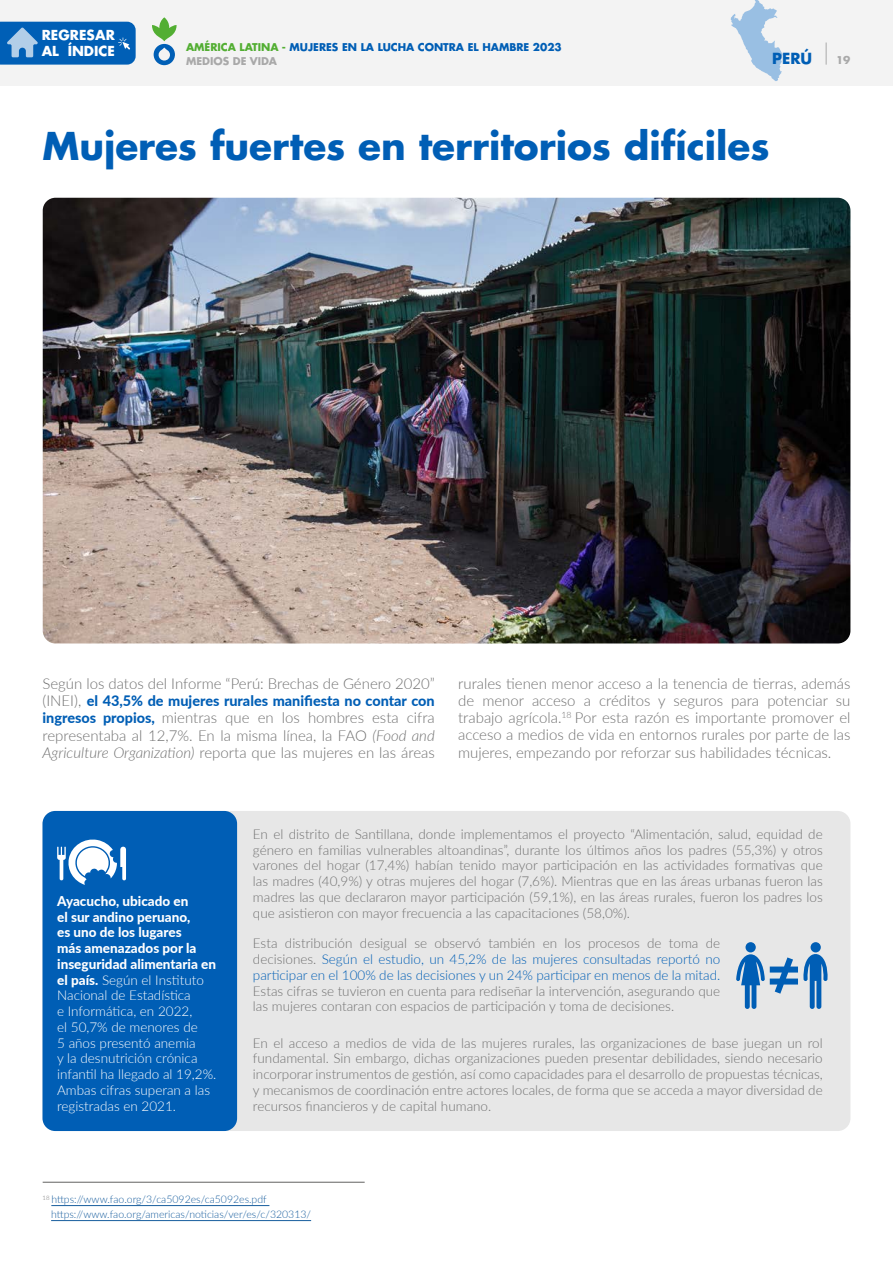
<style>
.page{position:relative;width:893px;height:1263px;background:#fff}
.page>*{position:absolute;margin:0;border:0;box-sizing:border-box;transform-origin:0 0}
.t1{font:700 37.5px "Futura LT Pro";color:#005eb5}
.t2{font:300 15px/17.2px "Lato";color:#707070;text-align:justify}
.t3{font:700 15px "Futura LT Pro";color:#005eb5}
.t4{font:800 14.4px "Lato";color:#005eb5}
.t5{font:300 13.5px/15.8px "Lato";color:#707070;text-align:justify}
.t6{font:300 13.5px/15.8px "Lato";color:#fff}
.t7{font:700 13.5px/16.5px "Futura LT Pro";letter-spacing:.005em;color:#fff}
.t8{font:300 10.5px "Lato";color:#175d9e}
.t9{font:700 10.5px/13.4px "Futura LT Pro";color:#005eb5}
.t10{font:700 10.5px "Futura LT Pro";color:#a9a9a9}
.s1{color:#52ae32}
.s2{color:#a9a9a9}
.s3{font-weight:300;font-size:15px;color:#707070}
.s4{font-weight:800;font-size:14.4px;color:#005eb5}
.s5{font-style:italic}
.s6{font-weight:800}
.s7{color:#005eb5}
</style>
<div class="page">
<div style="left:0;top:0;width:893px;height:85px;background:#f3f3f3"></div>
<svg style="left:826px;top:43px;width:1px;height:22px"></svg>
<svg style="left:152px;top:17px;width:25px;height:48px"></svg>
<svg style="left:0;top:22px;width:136px;height:43px;background:#156cbb"></svg>
<svg style="left:731px;top:0;width:51px;height:81px"></svg>
<img style="left:43px;top:198px;width:807px;height:445px">
<hr style="left:51px;top:1205px;width:218px;height:1px;background:#175d9e">
<hr style="left:51px;top:1220px;width:260px;height:1px;background:#175d9e">
<hr style="left:43px;top:1182px;width:322px;height:1px;background:#626261">
<div style="left:43px;top:811px;width:807px;height:320px;background:#e7e7e7;border-radius:13px"></div>
<div style="left:43px;top:811px;width:194px;height:320px;background:#005eb5;border-radius:13px"></div>
<svg style="left:57px;top:839px;width:69px;height:46px"></svg>
<div style="left:811px;top:942px;width:10px;height:10px;background:#005eb5;border-radius:50%"></div>
<div style="left:745px;top:942px;width:11px;height:10px;background:#005eb5;border-radius:50%"></div>
<svg style="left:736px;top:954px;width:92px;height:55px"></svg>
<p class="t7" style="left:42px;top:26px;width:75px">REGRESAR<br>AL ÍNDICE</p>
<p class="t9" style="left:186px;top:40px;width:377px"><span class="s1">AMÉRICA LATINA -</span> MUJERES EN LA LUCHA CONTRA EL HAMBRE 2023<br><span class="s2">MEDIOS DE VIDA</span></p>
<p class="t3" style="left:772px;top:46px;width:42px">PERÚ</p>
<p class="t1" style="left:43px;top:117px;width:729px">Mujeres fuertes en territorios difíciles</p>
<p class="t10" style="left:836px;top:52px;width:16px">19</p>
<p class="t2" style="left:43px;top:674px;width:394px">Según los datos del Informe “Perú: Brechas de Género 2020”</p>
<p class="t4" style="left:43px;top:690px;width:394px"><span class="s3">(INEI),</span> el 43,5% de mujeres rurales manifiesta no contar con</p>
<p class="t2" style="left:43px;top:709px;width:394px"><span class="s4">ingresos propios,</span> mientras que en los hombres esta cifra representaba al 12,7%. En la misma línea, la FAO <span class="s5">(Food and Agriculture Organization)</span> reporta que las mujeres en las áreas</p>
<p class="t2" style="left:458px;top:674px;width:394px">rurales tienen menor acceso a la tenencia de tierras, además de menor acceso a créditos y seguros para potenciar su trabajo agrícola.<sup>18</sup> Por esta razón es importante promover el acceso a medios de vida en entornos rurales por parte de las mujeres, empezando por reforzar sus habilidades técnicas.</p>
<p class="t6" style="left:57px;top:893px;width:161px"><span class="s6">Ayacucho, ubicado en<br>el sur andino peruano,<br>es uno de los lugares<br>más amenazados por la inseguridad alimentaria en el país.</span> Según el Instituto<br>Nacional de Estadística<br>e Informática, en 2022,<br>el 50,7% de menores de<br>5 años presentó anemia<br>y la desnutrición crónica infantil ha llegado al 19,2%.<br>Ambas cifras superan a las registradas en 2021.</p>
<p class="t5" style="left:253px;top:826px;width:571px">En el distrito de Santillana, donde implementamos el proyecto “Alimentación, salud, equidad de género en familias vulnerables altoandinas”, durante los últimos años los padres (55,3%) y otros varones del hogar (17,4%) habían tenido mayor participación en las actividades formativas que las madres (40,9%) y otras mujeres del hogar (7,6%). Mientras que en las áreas urbanas fueron las madres las que declararon mayor participación (59,1%), en las áreas rurales, fueron los padres los que asistieron con mayor frecuencia a las capacitaciones (58,0%).</p>
<p class="t5" style="left:253px;top:935px;width:469px">Esta distribución desigual se observó también en los procesos de toma de decisiones. <span class="s7">Según el estudio, un 45,2% de las mujeres consultadas reportó no participar en el 100% de las decisiones y un 24% participar en menos de la mitad.<br></span>Estas cifras se tuvieron en cuenta para rediseñar la intervención, asegurando que las mujeres contaran con espacios de participación y toma de decisiones.</p>
<p class="t5" style="left:253px;top:1034px;width:571px">En el acceso a medios de vida de las mujeres rurales, las organizaciones de base juegan un rol fundamental. Sin embargo, dichas organizaciones pueden presentar debilidades, siendo necesario incorporar instrumentos de gestión, así como capacidades para el desarrollo de propuestas técnicas, y mecanismos de coordinación entre actores locales, de forma que se acceda a mayor diversidad de recursos financieros y de capital humano.</p>
<p class="t8" style="left:43px;top:1192px;width:226px"><sup>18</sup> https://www.fao.org/3/ca5092es/ca5092es.pdf</p>
<p class="t8" style="left:51px;top:1207px;width:261px">https://www.fao.org/americas/noticias/ver/es/c/320313/</p>
</div>
